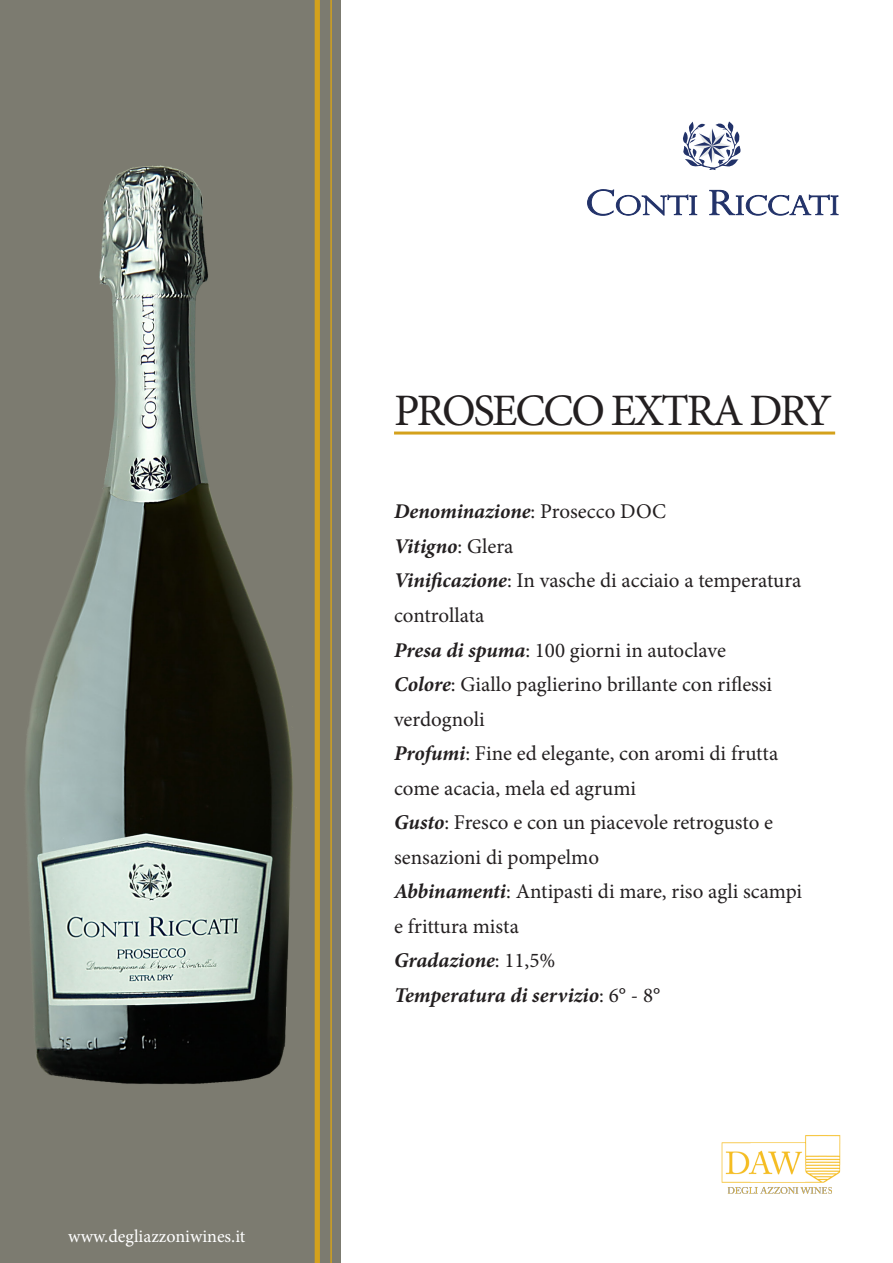
<style>
.page{position:relative;width:893px;height:1263px;background:#fff}
.page>*{position:absolute;margin:0;border:0;box-sizing:border-box;transform-origin:0 0}
.t1{font:45px "Minion Pro";letter-spacing:-.05em;color:#231f20}
.t2{font:21px/34.5px "Minion Pro";color:#231f20}
.t3{font:italic 700 21px "Minion Pro";letter-spacing:-.005em;color:#231f20}
.t4{font:18px "Minion Pro";color:#fff}
.s1{font-weight:400;font-style:normal}
.s2{font-weight:700;font-style:italic}
</style>
<div class="page">
<div style="left:0;top:0;width:340px;height:1263px;background:#7c7b70"></div>
<div style="left:315px;top:0;width:5px;height:1263px;background:#d4a11c"></div>
<hr style="left:330px;top:0;width:2px;height:1263px;background:#d4a11c">
<svg style="left:683px;top:121px;width:58px;height:49px"></svg>
<svg style="left:587px;top:189px;width:110px;height:26px"></svg>
<svg style="left:710px;top:190px;width:128px;height:25px"></svg>
<img style="left:721px;top:1135px;width:120px;height:59px">
<hr style="left:394px;top:431px;width:441px;height:3px;background:#d4a11c">
<img style="left:25px;top:122px;width:307px;height:1004px">
<p class="t4" style="left:68px;top:1224px;width:179px">www.degliazzoniwines.it</p>
<p class="t1" style="left:394px;top:380px;width:439px">PROSECCO EXTRA DRY</p>
<p class="t3" style="left:394px;top:497px;width:273px">Denominazione<span class="s1">: Prosecco DOC</span></p>
<p class="t3" style="left:394px;top:531px;width:121px">Vitigno<span class="s1">: Glera</span></p>
<p class="t2" style="left:394px;top:564px;width:409px"><span class="s2">Vinificazione</span>: In vasche di acciaio a temperatura controllata</p>
<p class="t2" style="left:394px;top:633px;width:333px"><span class="s2">Presa di spuma</span>: 100 giorni in autoclave</p>
<p class="t2" style="left:394px;top:667px;width:380px"><span class="s2">Colore</span>: Giallo paglierino brillante con riflessi verdognoli</p>
<p class="t2" style="left:394px;top:736px;width:386px"><span class="s2">Profumi</span>: Fine ed elegante, con aromi di frutta come acacia, mela ed agrumi</p>
<p class="t2" style="left:394px;top:805px;width:381px"><span class="s2">Gusto</span>: Fresco e con un piacevole retrogusto e sensazioni di pompelmo</p>
<p class="t2" style="left:394px;top:874px;width:410px"><span class="s2">Abbinamenti</span>: Antipasti di mare, riso agli scampi e frittura mista</p>
<p class="t3" style="left:394px;top:945px;width:163px">Gradazione<span class="s1">: 11,5%</span></p>
<p class="t3" style="left:394px;top:980px;width:268px">Temperatura di servizio<span class="s1">: 6° - 8°</span></p>
</div>
